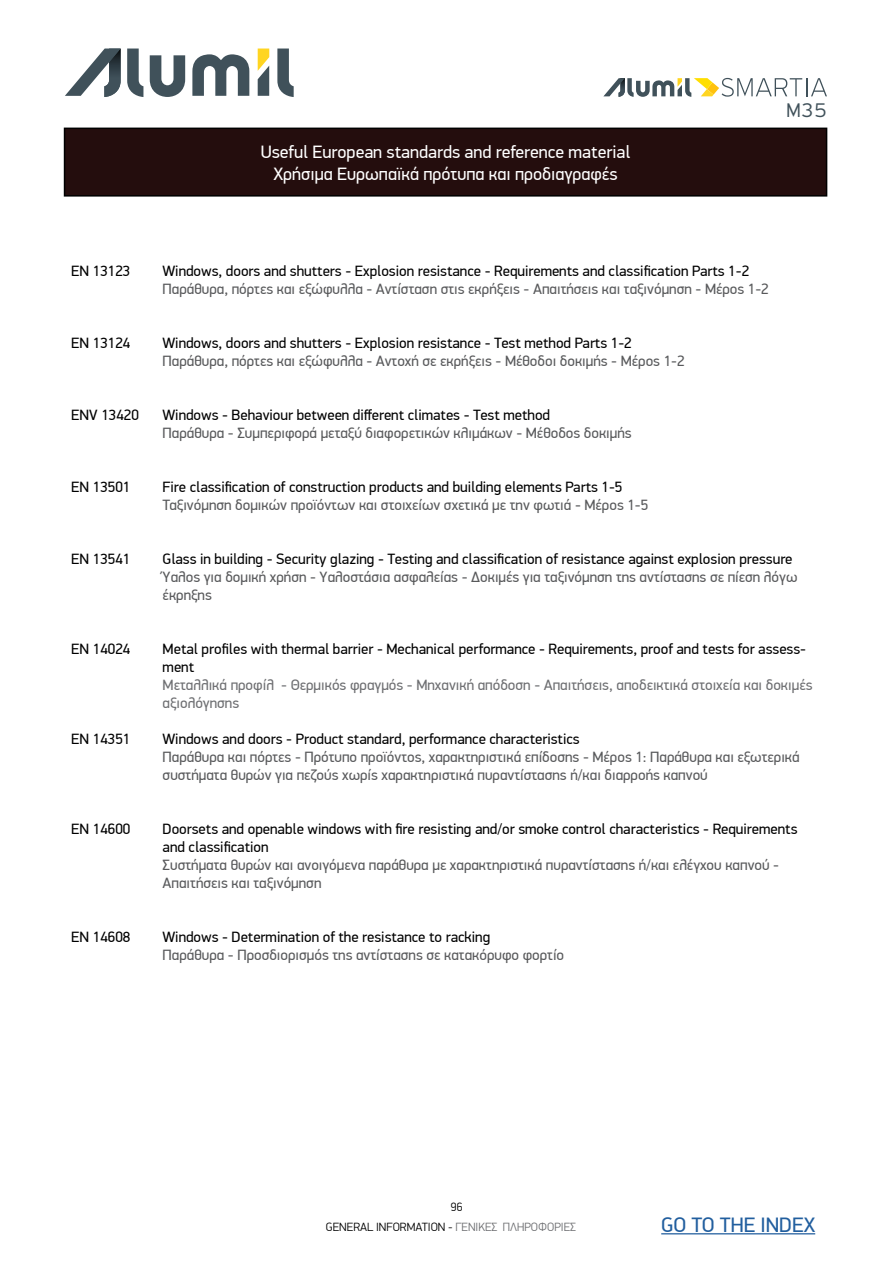
<style>
.page{position:relative;width:893px;height:1263px;background:#fff}
.page>*{position:absolute;margin:0;border:0;box-sizing:border-box;transform-origin:0 0}
.t1{font:21px "PF Din Display Pro";color:#215e9e}
.t2{font:300 21px "PF Highway Sans Pro";color:#40515a}
.t3{font:18px/21.6px "PF Din Display Pro";color:#fff;text-align:center}
.t4{font:15px/18px "PF Din Display Pro";color:#000}
.t5{font:15px/18px "PF Din Display Pro";color:#58595b}
.t6{font:15px/18px "PF Din Display Pro";color:#6d6e71}
.t7{font:300 12px "PF Din Display Pro";color:#000}
.s1{color:#6d6e71}
</style>
<div class="page">
<svg style="left:150px;top:55px;width:35px;height:42px"></svg>
<svg style="left:192px;top:54px;width:57px;height:42px"></svg>
<svg style="left:127px;top:49px;width:16px;height:48px"></svg>
<svg style="left:277px;top:49px;width:17px;height:48px"></svg>
<svg style="left:258px;top:49px;width:11px;height:47px"></svg>
<svg style="left:65px;top:49px;width:56px;height:48px"></svg>
<svg style="left:603px;top:78px;width:224px;height:19px"></svg>
<hr style="left:661px;top:1233px;width:154px;height:1px;background:#215e9e">
<div style="left:65px;top:128px;width:762px;height:68px;background:#240d0d"></div>
<div style="left:64px;top:128px;width:763px;height:69px;border:2px solid #000"></div>
<p class="t3" style="left:261px;top:141px;width:371px">Useful European standards and reference material<br>Χρήσιμα Ευρωπαϊκά πρότυπα και προδιαγραφές</p>
<h1 class="t2" style="left:786px;top:97px;width:42px">M35</h1>
<p class="t4" style="left:71px;top:262px;width:61px">EN 13123</p>
<p class="t4" style="left:163px;top:262px;width:588px">Windows, doors and shutters - Explosion resistance - Requirements and classification Parts 1-2</p>
<p class="t5" style="left:163px;top:280px;width:608px">Παράθυρα, πόρτες και εξώφυλλα - Αντίσταση στις εκρήξεις - Απαιτήσεις και ταξινόμηση - Μέρος 1-2</p>
<p class="t4" style="left:71px;top:334px;width:61px">EN 13124</p>
<p class="t4" style="left:163px;top:334px;width:471px">Windows, doors and shutters - Explosion resistance - Test method Parts 1-2</p>
<p class="t5" style="left:163px;top:352px;width:523px">Παράθυρα, πόρτες και εξώφυλλα - Αντοχή σε εκρήξεις - Μέθοδοι δοκιμής - Μέρος 1-2</p>
<p class="t4" style="left:71px;top:406px;width:69px">ENV 13420</p>
<p class="t4" style="left:163px;top:406px;width:389px">Windows - Behaviour between different climates - Test method</p>
<p class="t5" style="left:163px;top:424px;width:471px">Παράθυρα - Συμπεριφορά μεταξύ διαφορετικών κλιμάκων - Μέθοδος δοκιμής</p>
<p class="t4" style="left:71px;top:478px;width:61px">EN 13501</p>
<p class="t4" style="left:163px;top:478px;width:461px">Fire classification of construction products and building elements Parts 1-5</p>
<p class="t5" style="left:163px;top:496px;width:487px">Ταξινόμηση δομικών προϊόντων και στοιχείων σχετικά με την φωτιά - Μέρος 1-5</p>
<p class="t4" style="left:71px;top:550px;width:61px">EN 13541</p>
<p class="t4" style="left:163px;top:550px;width:631px">Glass in building - Security glazing - Testing and classification of resistance against explosion pressure</p>
<p class="t5" style="left:163px;top:568px;width:636px">Ύαλος για δομική χρήση - Υαλοστάσια ασφαλείας - Δοκιμές για ταξινόμηση της αντίστασης σε πίεση λόγω έκρηξης</p>
<p class="t4" style="left:71px;top:640px;width:61px">EN 14024</p>
<p class="t4" style="left:71px;top:730px;width:61px">EN 14351</p>
<p class="t4" style="left:71px;top:820px;width:61px">EN 14600</p>
<p class="t4" style="left:163px;top:640px;width:645px">Metal profiles with thermal barrier - Mechanical performance - Requirements, proof and tests for assess&shy;ment</p>
<p class="t6" style="left:163px;top:676px;width:651px">Μεταλλικά προφίλ - Θερμικός φραγμός - Μηχανική απόδοση - Απαιτήσεις, αποδεικτικά στοιχεία και δοκιμές αξιολόγησης</p>
<p class="t4" style="left:163px;top:730px;width:419px">Windows and doors - Product standard, performance characteristics</p>
<p class="t5" style="left:163px;top:748px;width:639px">Παράθυρα και πόρτες - Πρότυπο προϊόντος, χαρακτηριστικά επίδοσης - Μέρος 1: Παράθυρα και εξωτερικά συστήματα θυρών για πεζούς χωρίς χαρακτηριστικά πυραντίστασης ή/και διαρροής καπνού</p>
<p class="t4" style="left:163px;top:820px;width:636px">Doorsets and openable windows with fire resisting and/or smoke control characteristics - Requirements and classification</p>
<p class="t5" style="left:163px;top:856px;width:618px">Συστήματα θυρών και ανοιγόμενα παράθυρα με χαρακτηριστικά πυραντίστασης ή/και ελέγχου καπνού -<br>Απαιτήσεις και ταξινόμηση</p>
<p class="t4" style="left:71px;top:928px;width:61px">EN 14608</p>
<p class="t4" style="left:163px;top:928px;width:329px">Windows - Determination of the resistance to racking</p>
<p class="t5" style="left:163px;top:946px;width:403px">Παράθυρα - Προσδιορισμός της αντίστασης σε κατακόρυφο φορτίο</p>
<p class="t7" style="left:451px;top:1200px;width:13px">96</p>
<p class="t7" style="left:326px;top:1220px;width:252px">GENERAL INFORMATION - <span class="s1">ΓΕΝΙΚEΣ ΠΛΗΡΟΦΟΡIEΣ</span></p>
<h1 class="t1" style="left:661px;top:1213px;width:155px">GO TO THE INDEX</h1>
</div>
